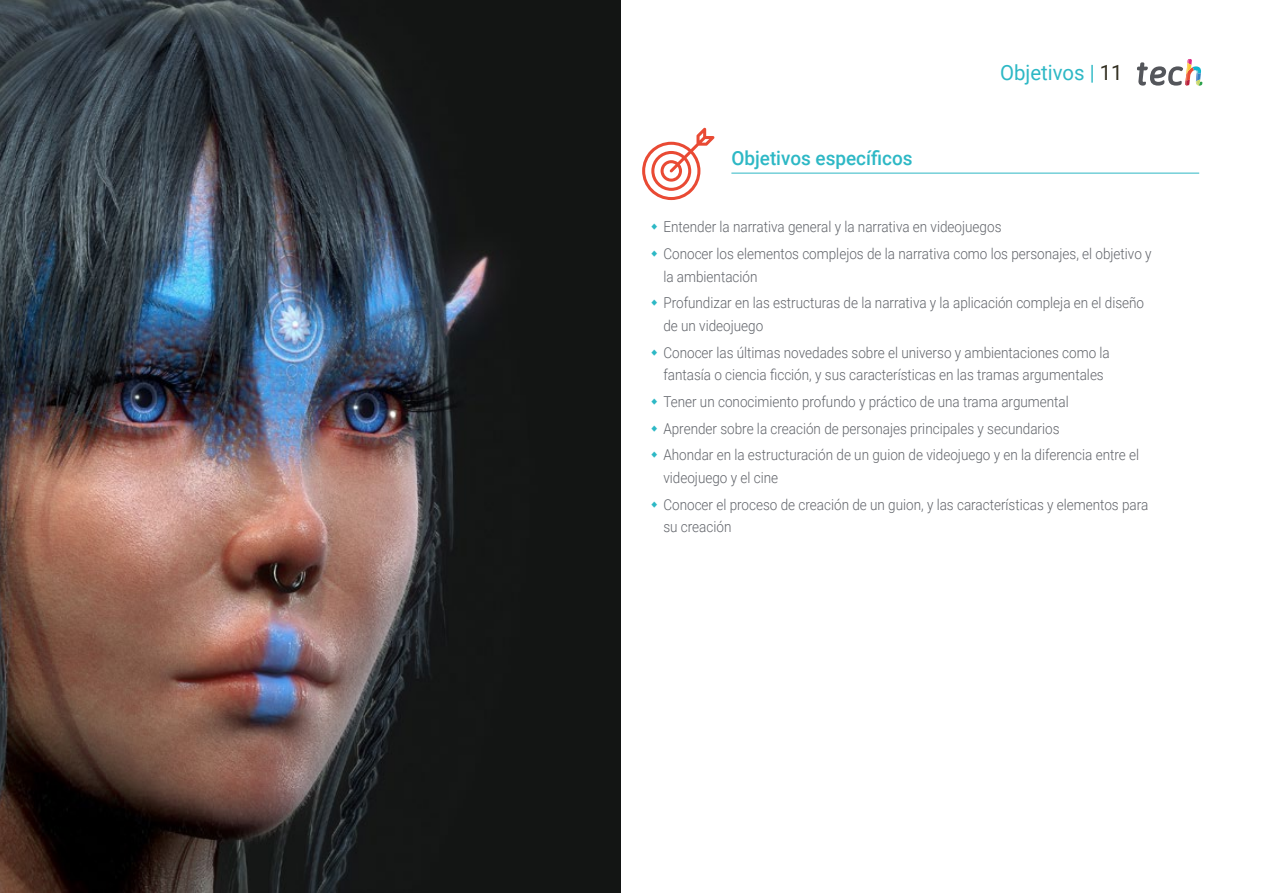
<style>
.page{position:relative;width:1263px;height:893px;background:#fff}
.page>*{position:absolute;margin:0;border:0;box-sizing:border-box;transform-origin:0 0}
.t1{font:21px "Roboto";color:#2db8c5}
.t2{font:500 19.5px "Roboto";color:#2db8c5}
.t3{font:300 15px/26.7px "Roboto";color:#61646a;scale:.9 1}
.s1{color:#312e20}
</style>
<div class="page">
<svg style="left:1137px;top:59px;width:65px;height:27px"></svg>
<hr style="left:731px;top:173px;width:468px;height:1px;background:#2db8c5">
<svg style="left:642px;top:128px;width:72px;height:72px"></svg>
<img style="left:0;top:0;width:621px;height:893px">
<h2 class="t2" style="left:731px;top:144px;width:183px">Objetivos específicos</h2>
<h1 class="t1" style="left:1000px;top:57px;width:124px">Objetivos | <span class="s1">11</span></h1>
<p class="t3" style="left:663px;top:213px;width:544px">Entender la narrativa general y la narrativa en videojuegos<br>Conocer los elementos complejos de la narrativa como los personajes, el objetivo y</p>
<p class="t3" style="left:663px;top:262px;width:536px">la ambientación<br>Profundizar en las estructuras de la narrativa y la aplicación compleja en el diseño</p>
<p class="t3" style="left:663px;top:312px;width:497px">de un videojuego<br>Conocer las últimas novedades sobre el universo y ambientaciones como la</p>
<p class="t3" style="left:663px;top:361px;width:530px">fantasía o ciencia ficción, y sus características en las tramas argumentales Tener un conocimiento profundo y práctico de una trama argumental<br>Aprender sobre la creación de personajes principales y secundarios<br>Ahondar en la estructuración de un guion de videojuego y en la diferencia entre el</p>
<p class="t3" style="left:663px;top:464px;width:540px">videojuego y el cine<br>Conocer el proceso de creación de un guion, y las características y elementos para</p>
<p class="t3" style="left:663px;top:513px;width:77px">su creación</p>
</div>
